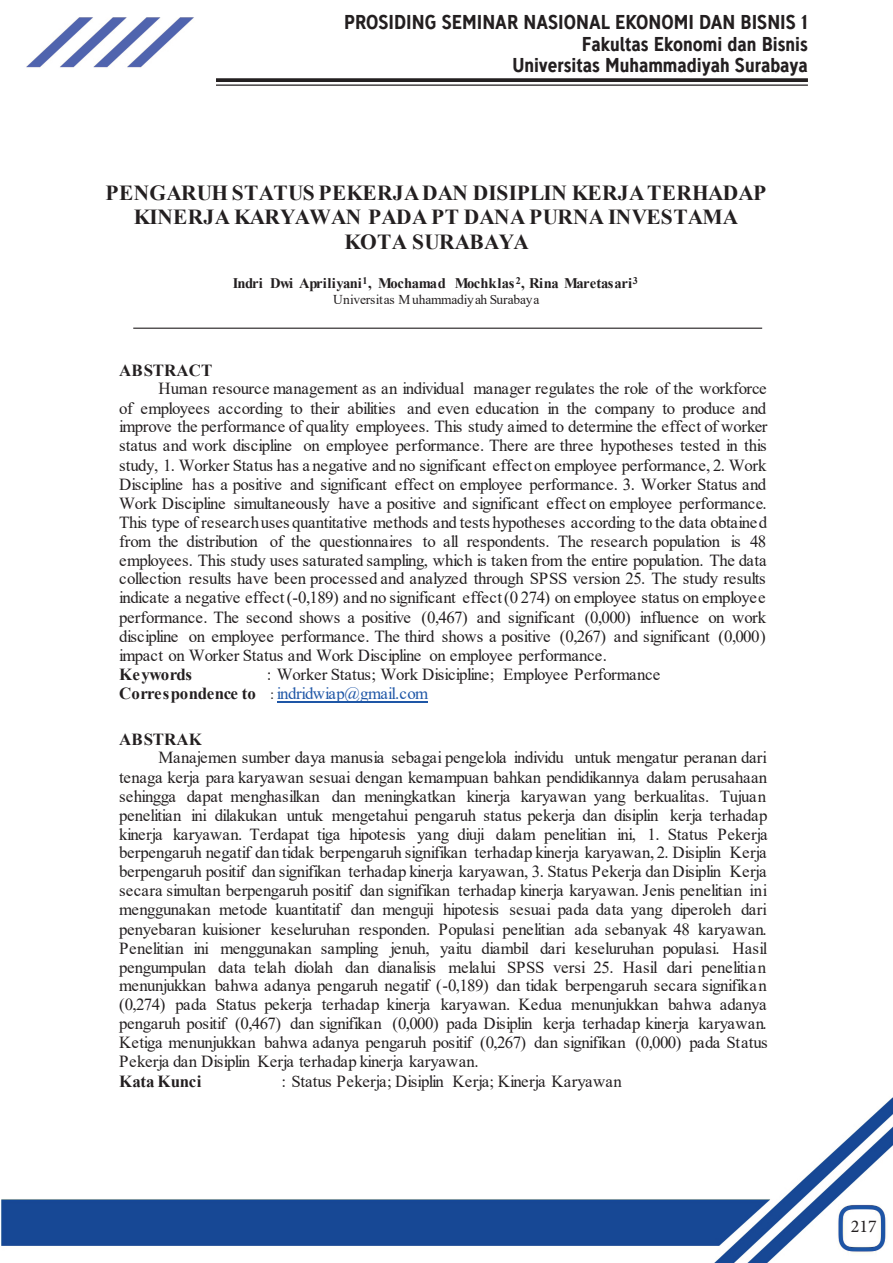
<style>
.page{position:relative;width:893px;height:1263px;background:#fff}
.page>*{position:absolute;margin:0;border:0;box-sizing:border-box;transform-origin:0 0}
.t1{font:700 21.45px/24.2px "Times New Roman";letter-spacing:.015em;color:#231f20;text-align:center}
.t2{font:700 18px/21.6px "Deansgate Condensed";color:#231f20;text-align:right}
.t3{font:18px "Minion Pro";color:#231f20}
.t4{font:16.8px/19px "Times New Roman";letter-spacing:-.03em;color:#231f20;text-align:justify}
.t5{font:16.8px "Times New Roman";color:#231f20}
.t6{font:700 16.8px "Times New Roman";letter-spacing:.01em;color:#231f20}
.t7{font:700 16.8px "Times New Roman";letter-spacing:-.025em;color:#231f20}
.t8{font:700 14.7px "Times New Roman";letter-spacing:-.025em;color:#231f20}
.t9{font:13.5px "Times New Roman";color:#231f20}
.s1{font-weight:700}
.s2{font-size:14.7px}
.s3{color:#1e56a6}
</style>
<div class="page">
<img style="left:1px;top:17px;width:892px;height:1246px">
<hr style="left:216px;top:85px;width:592px;height:1px;background:#231f20">
<svg style="left:216px;top:78px;width:592px;height:4px;background:#312d2e"></svg>
<hr style="left:277px;top:701px;width:151px;height:1px;background:#1e56a6">
<hr style="left:133px;top:328px;width:629px;height:1px;background:#231f20">
<svg style="left:432px;top:1120px;width:52px;height:10px"></svg>
<p class="t2" style="left:344px;top:10px;width:465px">PROSIDING SEMINAR NASIONAL EKONOMI DAN BISNIS 1<br>Fakultas Ekonomi dan Bisnis<br>Universitas Muhammadiyah Surabaya</p>
<p class="t1" style="left:106px;top:180px;width:662px">PENGARUH STATUS PEKERJA DAN DISIPLIN KERJA TERHADAP<br>KINERJA KARYAWAN PADA PT DANA PURNA INVESTAMA<br>KOTA SURABAYA</p>
<p class="t8" style="left:233px;top:273px;width:406px">Indri Dwi Apriliyani<sup>1</sup>, Mochamad Mochklas <sup>2</sup>, Rina Maretasari<sup>3</sup></p>
<p class="t9" style="left:333px;top:290px;width:208px">Universitas Muhammadiyah Surabaya</p>
<p class="t6" style="left:119px;top:358px;width:95px">ABSTRACT</p>
<p class="t4" style="left:119px;top:378px;width:649px;line-height:20.2px;text-align:right">Human resource management as an individual manager regulates the role of the workforce<br>of employees according to their abilities and even education in the company to produce and</p>
<p class="t4" style="left:119px;top:417px;width:650px">improve the performance of quality employees. This study aimed to determine the effect of worker status and work discipline on employee performance. There are three hypotheses tested in this study, 1. Worker Status has a negative and no significant effect on employee performance, 2. Work Discipline has a positive and significant effect on employee performance. 3. Worker Status and Work Discipline simultaneously have a positive and significant effect on employee performance.<br>This type of research uses quantitative methods and tests hypotheses according to the data obtained from the distribution of the questionnaires to all respondents. The research population is 48 employees. This study uses saturated sampling, which is taken from the entire population. The data collection results have been processed and analyzed through SPSS version 25. The study results indicate a negative effect (-0,189) and no significant effect (0 274) on employee status on employee performance. The second shows a positive (0,467) and significant (0,000) influence on work discipline on employee performance. The third shows a positive (0,267) and significant (0,000) impact on Worker Status and Work Discipline on employee performance.</p>
<p class="t7" style="left:119px;top:662px;width:74px">Keywords</p>
<p class="t4" style="left:119px;top:664px;width:543px;text-indent:148px">: Worker Status; Work Disicipline; Employee Performance<br><span class="s1">Correspondence to</span> <span class="s2">:</span> <span class="s3">indridwiap@gmail.com</span></p>
<p class="t6" style="left:119px;top:728px;width:84px">ABSTRAK</p>
<p class="t4" style="left:119px;top:748px;width:650px;text-indent:39px">Manajemen sumber daya manusia sebagai pengelola individu untuk mengatur peranan dari tenaga kerja para karyawan sesuai dengan kemampuan bahkan pendidikannya dalam perusahaan sehingga dapat menghasilkan dan meningkatkan kinerja karyawan yang berkualitas. Tujuan penelitian ini dilakukan untuk mengetahui pengaruh status pekerja dan disiplin kerja terhadap kinerja karyawan. Terdapat tiga hipotesis yang diuji dalam penelitian ini, 1. Status Pekerja berpengaruh negatif dan tidak berpengaruh signifikan terhadap kinerja karyawan, 2. Disiplin Kerja berpengaruh positif dan signifikan terhadap kinerja karyawan, 3. Status Pekerja dan Disiplin Kerja secara simultan berpengaruh positif dan signifikan terhadap kinerja karyawan. Jenis penelitian ini menggunakan metode kuantitatif dan menguji hipotesis sesuai pada data yang diperoleh dari penyebaran kuisioner keseluruhan responden. Populasi penelitian ada sebanyak 48 karyawan.<br>Penelitian ini menggunakan sampling jenuh, yaitu diambil dari keseluruhan populasi. Hasil pengumpulan data telah diolah dan dianalisis melalui SPSS versi 25. Hasil dari penelitian menunjukkan bahwa adanya pengaruh negatif (-0,189) dan tidak berpengaruh secara signifikan (0,274) pada Status pekerja terhadap kinerja karyawan. Kedua menunjukkan bahwa adanya pengaruh positif (0,467) dan signifikan (0,000) pada Disiplin kerja terhadap kinerja karyawan.<br>Ketiga menunjukkan bahwa adanya pengaruh positif (0,267) dan signifikan (0,000) pada Status Pekerja dan Disiplin Kerja terhadap kinerja karyawan.</p>
<p class="t6" style="left:119px;top:1069px;width:84px">Kata Kunci</p>
<p class="t5" style="left:281px;top:1069px;width:342px">: Status Pekerja; Disiplin Kerja; Kinerja Karyawan</p>
<p class="t3" style="left:851px;top:1214px;width:27px">217</p>
</div>
